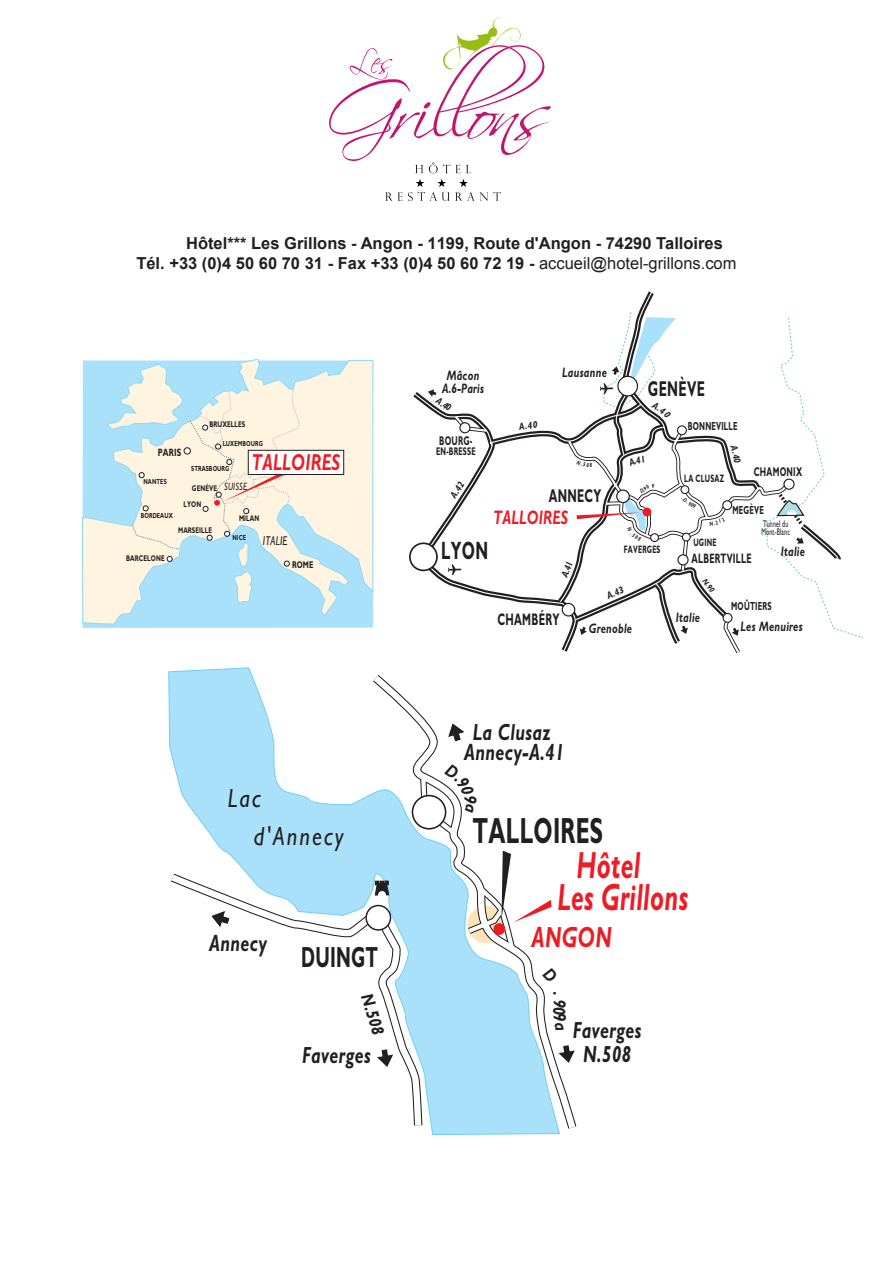
<style>
.page{position:relative;width:893px;height:1263px;background:#fff}
.page>*{position:absolute;margin:0;border:0;box-sizing:border-box;transform-origin:0 0}
.t1{font:italic 700 37.95px/32.1px "Gill Sans";letter-spacing:.015em;color:#ed1c24;scale:.66 1}
.t2{font:700 36.6px "Gill Sans";letter-spacing:.015em;color:#231f20;scale:.6 1}
.t3{font:700 29.25px "Gill Sans";letter-spacing:.015em;color:#231f20;scale:.6 1}
.t4{font:italic 700 29.25px "Gill Sans";letter-spacing:.015em;color:#ed1c24;scale:.72 1}
.t5{font:italic 26.25px/38px "Gill Sans";letter-spacing:.1em;color:#231f20;scale:.85 1}
.t6{font:700 25.2px "Gill Sans";color:#231f20;scale:.6 1}
.t7{font:italic 700 23.4px/20.4px "Gill Sans";letter-spacing:.025em;color:#231f20;text-align:center;scale:.75 1}
.t8{font:italic 700 23.1px "Gill Sans";letter-spacing:.015em;color:#ed1c24;scale:.72 1}
.t9{font:700 21.6px "Gill Sans";letter-spacing:.03em;color:#231f20;scale:.6 1}
.t10{font:italic 700 19.65px "Gill Sans";letter-spacing:.015em;color:#ed1c24;scale:.72 1}
.t11{font:700 18.6px "Gill Sans";letter-spacing:.03em;color:#231f20;scale:.6 1}
.t12{font:700 16.8px "Gill Sans";letter-spacing:.03em;color:#231f20;scale:.6 1}
.t13{font:700 16.5px/19.8px "Arial";color:#231f20}
.t14{font:italic 700 13.65px/12.8px "Gill Sans";letter-spacing:.025em;color:#231f20;text-align:center;scale:.75 1}
.t15{font:700 13.65px "Gill Sans";letter-spacing:.03em;color:#231f20;scale:.6 1}
.t16{font:700 12.75px "Gill Sans";letter-spacing:.03em;color:#231f20;scale:.6 1}
.t17{font:italic 12.75px "Gill Sans";letter-spacing:.025em;color:#231f20;scale:.75 1}
.t18{font:700 11.7px "Gill Sans";letter-spacing:.03em;color:#231f20;scale:.6 1}
.t19{font:700 11.25px "Gill Sans";letter-spacing:.03em;color:#231f20;scale:.6 1}
.t20{font:700 10.8px "Gill Sans";letter-spacing:.03em;color:#231f20;scale:.6 1}
.t21{font:italic 10.65px "Gill Sans";letter-spacing:.025em;color:#231f20;scale:.75 1}
.t22{font:700 10.65px "Gill Sans";letter-spacing:.015em;color:#231f20;scale:.7 1}
.t23{font:700 9.9px "Gill Sans";color:#231f20;scale:.7 1}
.t24{font:9.75px/8.9px "Gill Sans";letter-spacing:.025em;color:#231f20;scale:.6 1}
.t25{font:italic 700 9.75px "Gill Sans";color:#231f20;scale:.9 1}
.t26{font:700 8.25px "Gill Sans";letter-spacing:.01em;color:#231f20;scale:.7 1}
.t27{font:700 7.35px "Gill Sans";letter-spacing:.015em;color:#231f20;scale:.7 1}
.t28{font:italic 700 5.85px "Gill Sans";color:#231f20;scale:.8 1}
.s1{font-weight:400}
</style>
<div class="page">
<svg style="left:82px;top:359px;width:291px;height:266px"></svg>
<svg style="left:106px;top:364px;width:194px;height:241px"></svg>
<div style="left:248px;top:450px;width:96px;height:25px;background:#fff;border:1px solid #231f20"></div>
<svg style="left:168px;top:667px;width:199px;height:202px"></svg>
<svg style="left:369px;top:675px;width:208px;height:459px"></svg>
<svg style="left:171px;top:871px;width:253px;height:261px"></svg>
<svg style="left:448px;top:724px;width:16px;height:17px"></svg>
<svg style="left:212px;top:911px;width:17px;height:16px"></svg>
<svg style="left:559px;top:1045px;width:16px;height:18px"></svg>
<svg style="left:377px;top:1049px;width:16px;height:18px"></svg>
<div style="left:366px;top:906px;width:24px;height:24px;background:#fff;border-radius:50%"></div>
<div style="left:365px;top:905px;width:26px;height:26px;border:1px solid #231f20;border-radius:50%"></div>
<svg style="left:412px;top:796px;width:34px;height:33px"></svg>
<div style="left:412px;top:795px;width:34px;height:35px;border:2px solid #231f20;border-radius:50%"></div>
<svg style="left:374px;top:881px;width:15px;height:17px"></svg>
<svg style="left:461px;top:851px;width:90px;height:102px"></svg>
<svg style="left:329px;top:16px;width:223px;height:157px"></svg>
<svg style="left:385px;top:179px;width:116px;height:22px"></svg>
<svg style="left:409px;top:291px;width:431px;height:363px"></svg>
<svg style="left:417px;top:763px;width:60px;height:78px"></svg>
<svg style="left:361px;top:993px;width:24px;height:43px"></svg>
<svg style="left:542px;top:967px;width:16px;height:16px"></svg>
<svg style="left:553px;top:1000px;width:13px;height:31px"></svg>
<p class="t13" style="left:136px;top:234px;width:602px;text-indent:50px">Hôtel*** Les Grillons - Angon - 1199, Route d'Angon - 74290 Talloires<br>Tél. +33 (0)4 50 60 70 31 - Fax +33 (0)4 50 60 72 19 - <span class="s1">accueil@hotel-grillons.com</span></p>
<p class="t22" style="left:158px;top:446px;width:35px">PARIS</p>
<p class="t27" style="left:144px;top:477px;width:35px">NANTES</p>
<p class="t26" style="left:209px;top:419px;width:53px">BRUXELLES</p>
<p class="t27" style="left:223px;top:439px;width:59px">LUXEMBOURG</p>
<p class="t27" style="left:191px;top:465px;width:56px">STRASBOURG</p>
<p class="t26" style="left:192px;top:483px;width:38px">GENÈVE</p>
<h3 class="t8" style="left:252px;top:449px;width:124px">TALLOIRES</h3>
<p class="t21" style="left:224px;top:480px;width:32px">SUISSE</p>
<p class="t26" style="left:183px;top:500px;width:27px">LYON</p>
<p class="t26" style="left:178px;top:526px;width:50px">MARSEILLE</p>
<p class="t27" style="left:141px;top:511px;width:47px">BORDEAUX</p>
<p class="t26" style="left:126px;top:553px;width:57px">BARCELONE</p>
<p class="t26" style="left:239px;top:513px;width:31px">MILAN</p>
<p class="t27" style="left:232px;top:533px;width:21px">NICE</p>
<p class="t17" style="left:263px;top:533px;width:34px">ITALIE</p>
<p class="t23" style="left:292px;top:559px;width:32px">ROME</p>
<h3 class="t5" style="left:254px;top:779px;width:107px;text-indent:-26px">Lac d'Annecy</h3>
<h3 class="t7" style="left:209px;top:933px;width:79px">Annecy</h3>
<h3 class="t3" style="left:301px;top:939px;width:130px">DUINGT</h3>
<p class="t14" style="left:442px;top:369px;width:57px">Mâcon<br>A.6-Paris</p>
<p class="t14" style="left:562px;top:366px;width:61px">Lausanne</p>
<p class="t16" style="left:439px;top:434px;width:57px">BOURG-</p>
<p class="t19" style="left:436px;top:445px;width:68px">EN-BRESSE</p>
<p class="t11" style="left:549px;top:485px;width:89px">ANNECY</p>
<p class="t10" style="left:494px;top:506px;width:105px">TALLOIRES</p>
<h3 class="t6" style="left:441px;top:535px;width:80px">LYON</h3>
<h3 class="t9" style="left:648px;top:376px;width:97px">GENÈVE</h3>
<p class="t28" style="left:652px;top:483px;width:5px">9</p>
<p class="t20" style="left:624px;top:543px;width:63px">FAVERGES</p>
<p class="t18" style="left:688px;top:419px;width:84px">BONNEVILLE</p>
<p class="t20" style="left:684px;top:472px;width:68px">LA CLUSAZ</p>
<p class="t16" style="left:754px;top:464px;width:82px">CHAMONIX</p>
<p class="t18" style="left:732px;top:504px;width:54px">MEGÈVE</p>
<p class="t20" style="left:693px;top:536px;width:40px">UGINE</p>
<p class="t15" style="left:691px;top:551px;width:102px">ALBERTVILLE</p>
<p class="t24" style="left:761px;top:519px;width:49px">Tunnel du<br>Mont-Blanc</p>
<p class="t14" style="left:781px;top:545px;width:34px">Italie</p>
<p class="t12" style="left:497px;top:610px;width:105px">CHAMBÉRY</p>
<p class="t25" style="left:605px;top:591px;width:21px;rotate:-24deg">A.43</p>
<p class="t14" style="left:589px;top:622px;width:59px">Grenoble</p>
<p class="t14" style="left:676px;top:611px;width:34px">Italie</p>
<p class="t18" style="left:731px;top:599px;width:69px">MOÛTIERS</p>
<p class="t14" style="left:740px;top:620px;width:84px">Les Menuires</p>
<h3 class="t7" style="left:464px;top:722px;width:135px">La Clusaz<br>Annecy-A.41</h3>
<h2 class="t2" style="left:472px;top:809px;width:219px">TALLOIRES</h2>
<h1 class="t1" style="left:557px;top:849px;width:200px;text-indent:19px">Hôtel<br>Les Grillons</h1>
<h3 class="t4" style="left:531px;top:920px;width:113px">ANGON</h3>
<h3 class="t7" style="left:573px;top:1020px;width:93px">Faverges</h3>
<h3 class="t7" style="left:302px;top:1045px;width:93px">Faverges</h3>
<h3 class="t7" style="left:583px;top:1044px;width:65px">N.508</h3>
</div>
